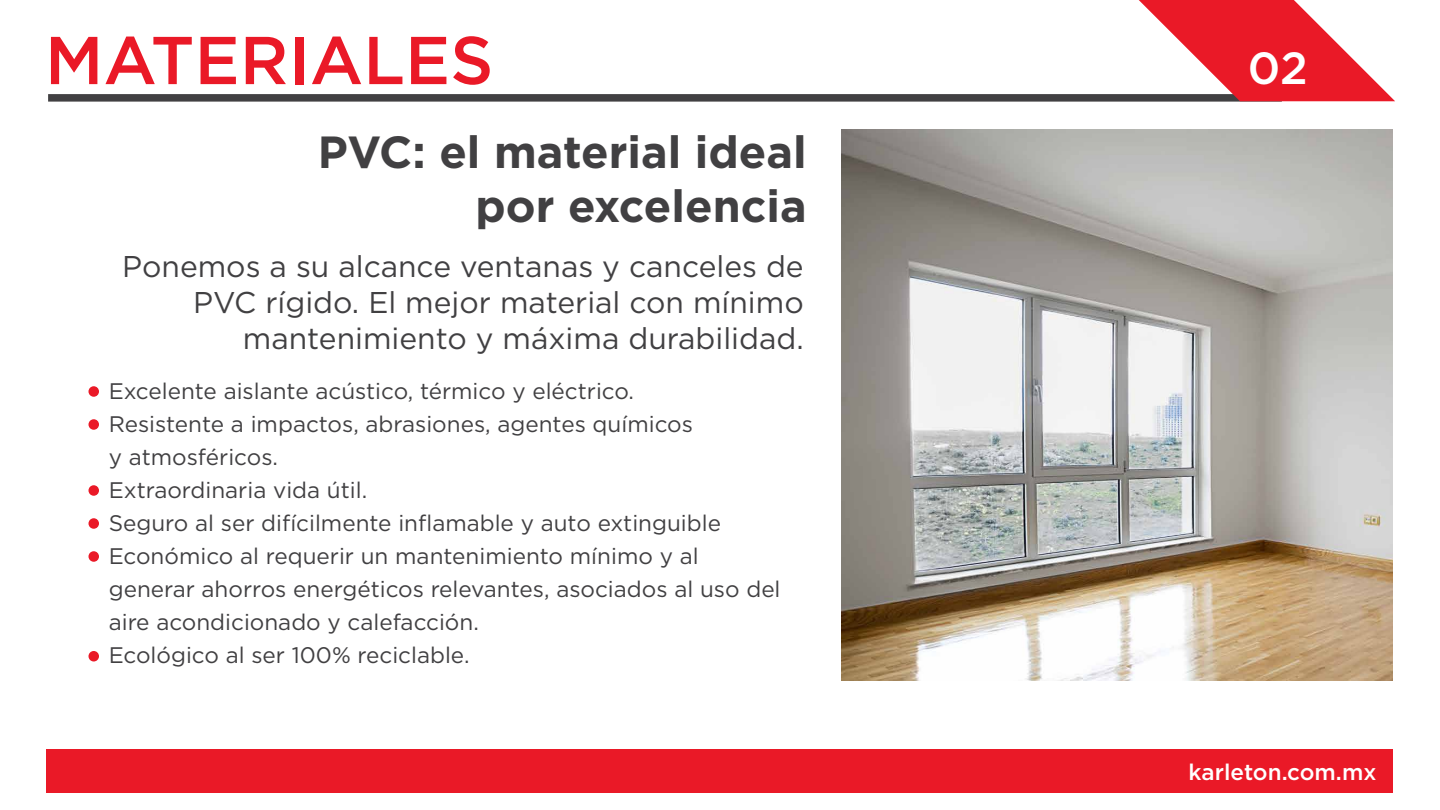
<style>
.page{position:relative;width:1440px;height:810px;background:#fff}
.page>*{position:absolute;margin:0;border:0;box-sizing:border-box;transform-origin:0 0}
.t1{font:500 67.5px "Gotham";color:#ea1927}
.t2{font:700 45px/54px "Gotham";color:#414042;text-align:right}
.t3{font:500 45px "Gotham";color:#fff}
.t4{font:30px/36px "Gotham";color:#414042;text-align:right}
.t5{font:22.5px/33px "Gotham";color:#414042}
.t6{font:500 22.5px "Gotham";color:#fff}
</style>
<div class="page">
<div style="left:48px;top:94px;width:1234px;height:8px;background:#414042"></div>
<svg style="left:1139px;top:0;width:256px;height:101px"></svg>
<div style="left:46px;top:750px;width:1348px;height:43px;background:#ea1927"></div>
<img style="left:842px;top:129px;width:551px;height:552px">
<div style="left:88px;top:386px;width:11px;height:11px;background:#ea1927;border-radius:50%"></div>
<div style="left:88px;top:419px;width:11px;height:11px;background:#ea1927;border-radius:50%"></div>
<div style="left:88px;top:485px;width:11px;height:11px;background:#ea1927;border-radius:50%"></div>
<div style="left:88px;top:518px;width:11px;height:11px;background:#ea1927;border-radius:50%"></div>
<div style="left:88px;top:551px;width:11px;height:11px;background:#ea1927;border-radius:50%"></div>
<div style="left:88px;top:651px;width:11px;height:11px;background:#ea1927;border-radius:50%"></div>
<h1 class="t1" style="left:45px;top:16px;width:450px">MATERIALES</h1>
<h2 class="t2" style="left:318px;top:124px;width:490px">PVC: el material ideal por excelencia</h2>
<h3 class="t4" style="left:122px;top:248px;width:683px">Ponemos a su alcance ventanas y canceles de<br>PVC rígido. El mejor material con mínimo mantenimiento y máxima durabilidad.</h3>
<p class="t5" style="left:109px;top:374px;width:673px">Excelente aislante acústico, térmico y eléctrico.<br>Resistente a impactos, abrasiones, agentes químicos<br>y atmosféricos.<br>Extraordinaria vida útil.<br>Seguro al ser difícilmente inflamable y auto extinguible Económico al requerir un mantenimiento mínimo y al generar ahorros energéticos relevantes, asociados al uso del aire acondicionado y calefacción.<br>Ecológico al ser 100% reciclable.</p>
<h2 class="t3" style="left:1248px;top:39px;width:61px">02</h2>
<p class="t6" style="left:1189px;top:757px;width:189px">karleton.com.mx</p>
</div>
